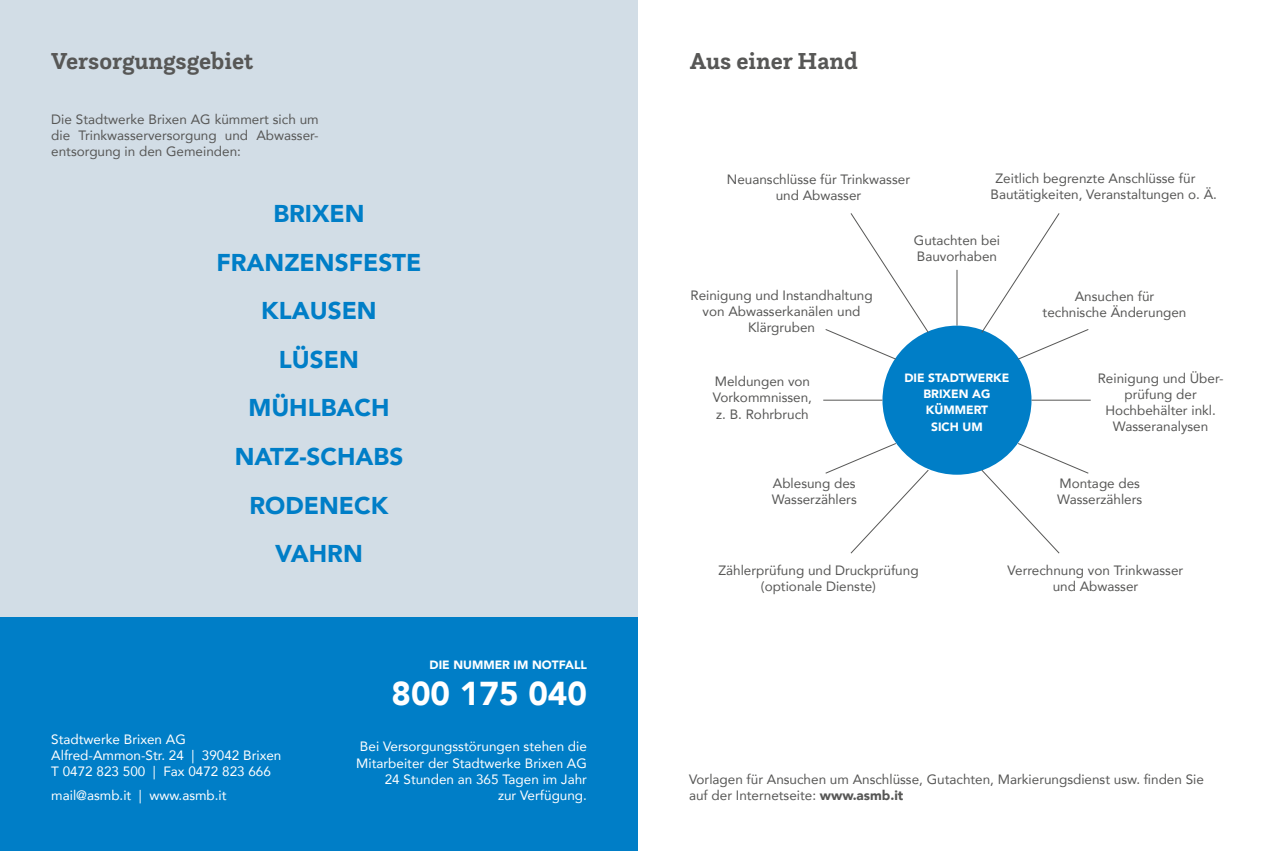
<style>
.page{position:relative;width:1276px;height:851px;background:#fff}
.page>*{position:absolute;margin:0;border:0;box-sizing:border-box;transform-origin:0 0}
.t1{font:900 33px "Avenir";color:#fff}
.t2{font:900 24.3px/48.6px "Avenir";color:#007ec7;text-align:center}
.t3{font:700 24.15px "Questa Slab";color:#575756}
.t4{font:13.5px/16.2px "Avenir";color:#575756;text-align:center}
.t5{font:13.5px/16.2px "Avenir";color:#fff}
.t6{font:900 12px/16.2px "Avenir";color:#fff;text-align:center}
.s1{font-weight:900}
</style>
<div class="page">
<div style="left:0;top:0;width:638px;height:850px;background:#d2dde6"></div>
<div style="left:882px;top:325px;width:149px;height:149px;background:#007ec7;border-radius:50%"></div>
<hr style="left:956px;top:270px;width:1px;height:55px;background:#575756">
<svg style="left:825px;top:213px;width:104px;height:147px"></svg>
<svg style="left:980px;top:213px;width:109px;height:147px"></svg>
<hr style="left:823px;top:400px;width:59px;height:1px;background:#575756">
<hr style="left:1031px;top:400px;width:59px;height:1px;background:#575756">
<svg style="left:980px;top:442px;width:109px;height:112px"></svg>
<svg style="left:825px;top:442px;width:104px;height:112px"></svg>
<div style="left:0;top:618px;width:638px;height:232px;background:#007ec7"></div>
<h3 class="t3" style="left:51px;top:46px;width:204px">Versorgungsgebiet</h3>
<h3 class="t3" style="left:690px;top:46px;width:170px">Aus einer Hand</h3>
<p class="t4" style="left:51px;top:111px;width:269px;text-align:justify">Die Stadtwerke Brixen AG kümmert sich um die Trinkwasserversorgung und Abwasser&shy;entsorgung in den Gemeinden:</p>
<p class="t4" style="left:727px;top:171px;width:185px">Neuanschlüsse für Trinkwasser und Abwasser</p>
<p class="t4" style="left:990px;top:169px;width:228px;text-align:left;text-indent:5px">Zeitlich begrenzte Anschlüsse für<br>Bautätigkeiten, Veranstaltungen o. Ä.</p>
<h2 class="t2" style="left:216px;top:189px;width:206px">BRIXEN<br>FRANZENSFESTE<br>KLAUSEN<br>LÜSEN<br>MÜHLBACH<br>NATZ-SCHABS<br>RODENECK<br>VAHRN</h2>
<p class="t5" style="left:51px;top:730px;width:232px">Stadtwerke Brixen AG<br>Alfred-Ammon-Str. 24 | 39042 Brixen<br>T 0472 823 500 | Fax 0472 823 666</p>
<p class="t5" style="left:51px;top:786px;width:177px">mail@asmb.it | www.asmb.it</p>
<p class="t6" style="left:429px;top:656px;width:159px">DIE NUMMER IM NOTFALL</p>
<h1 class="t1" style="left:391px;top:665px;width:197px">800 175 040</h1>
<p class="t5" style="left:356px;top:738px;width:232px;text-align:right">Bei Versorgungsstörungen stehen die<br>Mitarbeiter der Stadtwerke Brixen AG<br>24 Stunden an 365 Tagen im Jahr<br>zur Verfügung.</p>
<p class="t4" style="left:690px;top:286px;width:184px">Reinigung und Instandhaltung von Abwasserkanälen und<br>Klärgruben</p>
<p class="t4" style="left:713px;top:373px;width:101px;text-align:left">Meldungen von<br>Vorkommnissen, z. B. Rohrbruch</p>
<p class="t4" style="left:772px;top:475px;width:87px;text-align:left">Ablesung des<br>Wasserzählers</p>
<p class="t4" style="left:914px;top:232px;width:88px;text-align:left">Gutachten bei<br>Bauvorhaben</p>
<p class="t6" style="left:904px;top:369px;width:106px">DIE STADTWERKE<br>BRIXEN AG<br>KÜMMERT<br>SICH UM</p>
<p class="t4" style="left:1042px;top:288px;width:145px">Ansuchen für technische Änderungen</p>
<p class="t4" style="left:1097px;top:369px;width:127px">Reinigung und Über&shy;prüfung der<br>Hochbehälter inkl.<br>Wasseranalysen</p>
<p class="t4" style="left:1057px;top:475px;width:87px;text-align:left">Montage des<br>Wasserzählers</p>
<p class="t4" style="left:718px;top:561px;width:202px">Zählerprüfung und Druckprüfung (optionale Dienste)</p>
<p class="t4" style="left:1007px;top:561px;width:177px">Verrechnung von Trinkwasser und Abwasser</p>
<p class="t4" style="left:689px;top:770px;width:516px;text-align:left">Vorlagen für Ansuchen um Anschlüsse, Gutachten, Markierungsdienst usw. finden Sie auf der Internetseite: <span class="s1">www.asmb.it</span></p>
</div>
